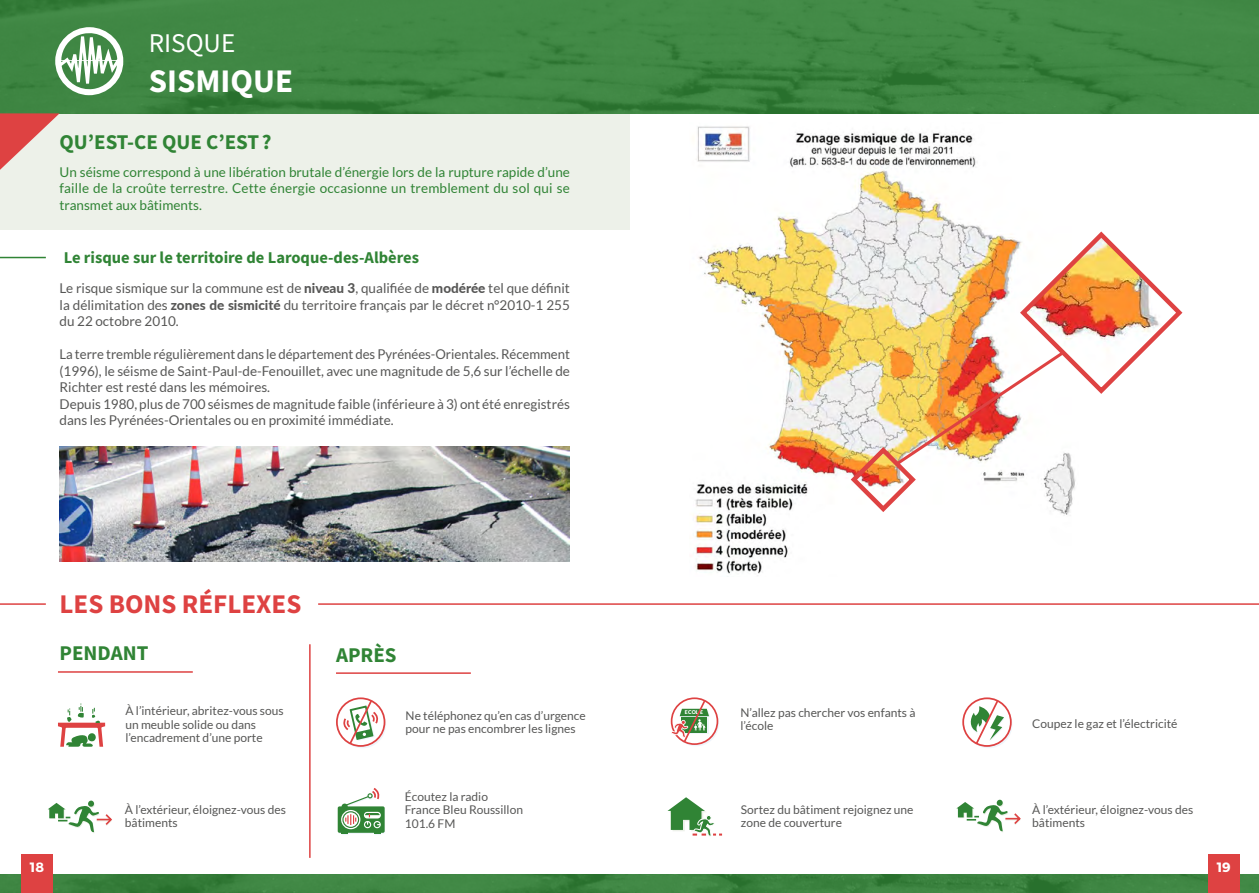
<style>
.page{position:relative;width:1259px;height:893px;background:#fff}
.page>*{position:absolute;margin:0;border:0;box-sizing:border-box;transform-origin:0 0}
.t1{font:700 33px "Source Sans Pro";color:#fff}
.t2{font:700 27px "Source Sans Pro";color:#de4242}
.t3{font:27px "Source Sans Pro";color:#fff}
.t4{font:700 21px "Source Sans Pro";color:#308435}
.t5{font:700 16.5px "Source Sans Pro";color:#308435}
.t6{font:13.5px/16.5px "Lato";color:#575756;text-align:justify}
.t7{font:13.5px/16.5px "Lato";letter-spacing:.01em;color:#308435;text-align:justify}
.t8{font:700 13.5px "Montserrat";color:#fff}
.t9{font:12px/13.5px "Lato";color:#575756}
.t10{font:900 5.25px "Lato";color:#fff}
.s1{font-weight:800}
</style>
<div class="page">
<div style="left:0;top:113px;width:629px;height:117px;background:#edf1e9"></div>
<img style="left:0;top:0;width:1259px;height:113px">
<img style="left:0;top:875px;width:1259px;height:18px">
<hr style="left:318px;top:603px;width:941px;height:2px;background:#de4242">
<hr style="left:0;top:603px;width:46px;height:2px;background:#de4242">
<hr style="left:0;top:257px;width:46px;height:1px;background:#308435">
<hr style="left:58px;top:671px;width:135px;height:2px;background:#de4242">
<hr style="left:336px;top:672px;width:135px;height:2px;background:#de4242">
<img style="left:695px;top:126px;width:286px;height:448px">
<hr style="left:309px;top:644px;width:2px;height:214px;background:#de4242">
<svg style="left:338px;top:701px;width:48px;height:47px"></svg>
<svg style="left:337px;top:698px;width:48px;height:48px"></svg>
<div style="left:336px;top:697px;width:49px;height:50px;border:2px solid #de4242;border-radius:50%"></div>
<svg style="left:342px;top:698px;width:37px;height:48px"></svg>
<svg style="left:338px;top:788px;width:47px;height:47px"></svg>
<svg style="left:673px;top:700px;width:46px;height:46px"></svg>
<div style="left:671px;top:698px;width:46px;height:46px;background:#fff;border-radius:50%"></div>
<div style="left:671px;top:697px;width:47px;height:48px;border:2px solid #de4242;border-radius:50%"></div>
<svg style="left:670px;top:698px;width:40px;height:46px"></svg>
<svg style="left:963px;top:698px;width:48px;height:48px"></svg>
<svg style="left:968px;top:698px;width:43px;height:48px"></svg>
<div style="left:962px;top:697px;width:49px;height:50px;border:2px solid #de4242;border-radius:50%"></div>
<svg style="left:0;top:113px;width:60px;height:57px"></svg>
<svg style="left:55px;top:27px;width:69px;height:68px"></svg>
<img style="left:847px;top:228px;width:336px;height:287px">
<svg style="left:58px;top:704px;width:48px;height:43px"></svg>
<svg style="left:88px;top:800px;width:6px;height:7px"></svg>
<svg style="left:48px;top:803px;width:64px;height:30px"></svg>
<svg style="left:667px;top:797px;width:55px;height:39px"></svg>
<svg style="left:996px;top:799px;width:7px;height:7px"></svg>
<svg style="left:956px;top:802px;width:65px;height:30px"></svg>
<img style="left:60px;top:446px;width:510px;height:115px">
<div style="left:21px;top:854px;width:32px;height:39px;background:#de4242"></div>
<div style="left:1208px;top:854px;width:31px;height:39px;background:#de4242"></div>
<h2 class="t3" style="left:149px;top:26px;width:88px">RISQUE</h2>
<h1 class="t1" style="left:149px;top:59px;width:146px">SISMIQUE</h1>
<h3 class="t4" style="left:60px;top:127px;width:213px">QU’EST-CE QUE C’EST?</h3>
<p class="t7" style="left:60px;top:163px;width:512px">Un séisme correspond à une libération brutale d’énergie lors de la rupture rapide d’une faille de la croûte terrestre. Cette énergie occasionne un tremblement du sol qui se transmet aux bâtiments.</p>
<p class="t5" style="left:64px;top:247px;width:357px">Le risque sur le territoire de Laroque-des-Albères</p>
<p class="t6" style="left:60px;top:280px;width:512px">Le risque sismique sur la commune est de <span class="s1">niveau 3</span>, qualifiée de <span class="s1">modérée</span> tel que définit la délimitation des <span class="s1">zones de sismicité</span> du territoire français par le décret n°2010-1 255 du 22 octobre 2010.</p>
<p class="t6" style="left:60px;top:346px;width:512px;text-align:left">La terre tremble régulièrement dans le département des Pyrénées-Orientales. Récemment (1996), le séisme de Saint-Paul-de-Fenouillet, avec une magnitude de 5,6 sur l’échelle de Richter est resté dans les mémoires.<br>Depuis 1980, plus de 700 séismes de magnitude faible (inférieure à 3) ont été enregistrés dans les Pyrénées-Orientales ou en proximité immédiate.</p>
<h2 class="t2" style="left:60px;top:586px;width:243px">LES BONS RÉFLEXES</h2>
<h3 class="t4" style="left:60px;top:639px;width:90px">PENDANT</h3>
<h3 class="t4" style="left:336px;top:641px;width:62px">APRÈS</h3>
<p class="t9" style="left:125px;top:704px;width:160px">À l’intérieur, abritez-vous sous un meuble solide ou dans l’encadrement d’une porte</p>
<p class="t9" style="left:405px;top:709px;width:182px">Ne téléphonez qu’en cas d’urgence pour ne pas encombrer les lignes</p>
<p class="t10" style="left:685px;top:709px;width:20px">ECOL E</p>
<p class="t9" style="left:740px;top:705px;width:176px">N’allez pas chercher vos enfants à l’école</p>
<p class="t9" style="left:1032px;top:716px;width:147px">Coupez le gaz et l’électricité</p>
<p class="t9" style="left:125px;top:802px;width:163px">À l’extérieur, éloignez-vous des bâtiments</p>
<p class="t9" style="left:405px;top:790px;width:120px">Écoutez la radio<br>France Bleu Roussillon<br>101.6 FM</p>
<p class="t9" style="left:741px;top:803px;width:174px">Sortez du bâtiment rejoignez une zone de couverture</p>
<p class="t9" style="left:1032px;top:802px;width:163px">À l’extérieur, éloignez-vous des bâtiments</p>
<p class="t8" style="left:30px;top:859px;width:16px">18</p>
<p class="t8" style="left:1216px;top:859px;width:16px">19</p>
</div>
